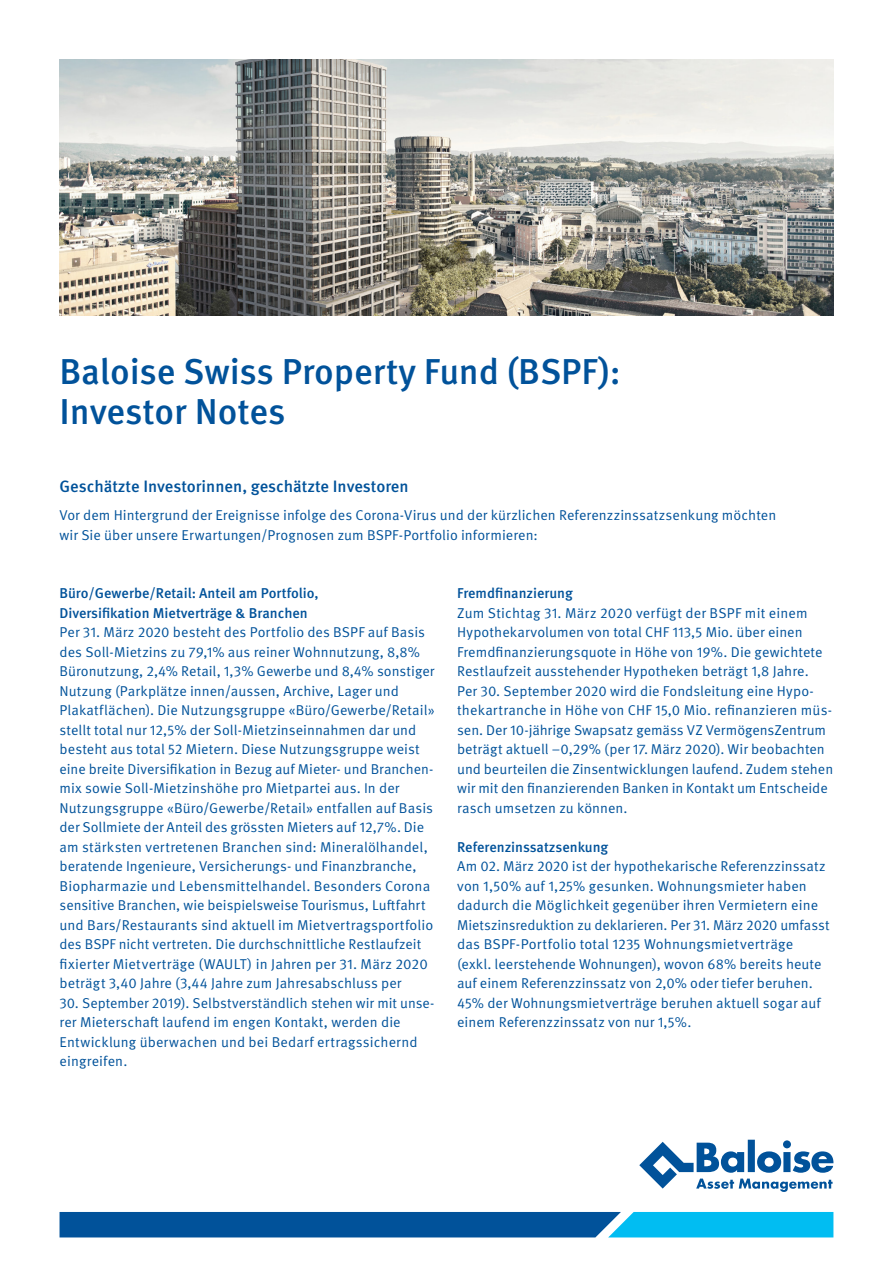
<style>
.page{position:relative;width:893px;height:1263px;background:#fff}
.page>*{position:absolute;margin:0;border:0;box-sizing:border-box;transform-origin:0 0}
.t1{font:500 36px/40.5px "Meta Pro";letter-spacing:-.005em;color:#01529a}
.t2{font:500 16.5px "Meta Pro";letter-spacing:-.005em;color:#01529a}
.t3{font:14.25px/19.5px "Meta Pro Norm";letter-spacing:.005em;color:#01529a}
.t4{font:500 14.25px/19.5px "Meta Pro";color:#01529a}
</style>
<div class="page">
<svg style="left:60px;top:1212px;width:773px;height:25px;background:#0572b3"></svg>
<svg style="left:639px;top:1140px;width:194px;height:52px"></svg>
<img style="left:60px;top:60px;width:773px;height:256px">
<h1 class="t1" style="left:60px;top:349px;width:563px">Baloise Swiss Property Fund (BSPF):<br>Investor Notes</h1>
<p class="t2" style="left:60px;top:473px;width:351px">Geschätzte Investorinnen, geschätzte Investoren</p>
<p class="t3" style="left:60px;top:504px;width:718px">Vor dem Hintergrund der Ereignisse infolge des Corona-Virus und der kürzlichen Referenzzinssatzsenkung möchten wir Sie über unsere Erwartungen/Prognosen zum BSPF-Portfolio informieren:</p>
<p class="t4" style="left:60px;top:582px;width:261px">Büro/Gewerbe/Retail: Anteil am Portfolio,<br>Diversifikation Mietverträge &amp; Branchen</p>
<p class="t3" style="left:60px;top:621px;width:377px">Per 31. März 2020 besteht des Portfolio des BSPF auf Basis des Soll-Mietzins zu 79,1% aus reiner Wohnnutzung, 8,8% Büronutzung, 2,4% Retail, 1,3% Gewerbe und 8,4% sonstiger Nutzung (Parkplätze innen/aussen, Archive, Lager und Plakatflächen). Die Nutzungsgruppe «Büro/Gewerbe/Retail» stellt total nur 12,5% der Soll-Mietzinseinnahmen dar und besteht aus total 52 Mietern. Diese Nutzungsgruppe weist eine breite Diversifikation in Bezug auf Mieter- und Branchen&shy;mix sowie Soll-Mietzinshöhe pro Mietpartei aus. In der Nutzungsgruppe «Büro/Gewerbe/Retail» entfallen auf Basis der Sollmiete der Anteil des grössten Mieters auf 12,7%. Die am stärksten vertretenen Branchen sind: Mineralölhandel, beratende Ingenieure, Versicherungs- und Finanzbranche, Biopharmazie und Lebensmittelhandel. Besonders Corona sensitive Branchen, wie beispielsweise Tourismus, Luftfahrt und Bars/Restaurants sind aktuell im Mietvertragsportfolio des BSPF nicht vertreten. Die durchschnittliche Restlaufzeit fixierter Mietverträge (WAULT) in Jahren per 31. März 2020 beträgt 3,40 Jahre (3,44 Jahre zum Jahresabschluss per</p>
<p class="t3" style="left:60px;top:992px;width:376px">30. September 2019). Selbstverständlich stehen wir mit unse&shy;rer Mieterschaft laufend im engen Kontakt, werden die Entwicklung überwachen und bei Bedarf ertragssichernd eingreifen.</p>
<p class="t4" style="left:457px;top:582px;width:117px">Fremdfinanzierung</p>
<p class="t3" style="left:457px;top:602px;width:378px">Zum Stichtag 31. März 2020 verfügt der BSPF mit einem Hypothekarvolumen von total CHF 113,5 Mio. über einen Fremdfinanzierungsquote in Höhe von 19%. Die gewichtete Restlaufzeit ausstehender Hypotheken beträgt 1,8 Jahre.<br>Per 30. September 2020 wird die Fondsleitung eine Hypo&shy;thekartranche in Höhe von CHF 15,0 Mio. refinanzieren müs&shy;sen. Der 10-jährige Swapsatz gemäss VZ VermögensZentrum beträgt aktuell –0,29% (per 17. März 2020). Wir beobachten und beurteilen die Zinsentwicklungen laufend. Zudem stehen wir mit den finanzierenden Banken in Kontakt um Entscheide rasch umsetzen zu können.</p>
<p class="t4" style="left:457px;top:836px;width:153px">Referenzinssatzsenkung</p>
<p class="t3" style="left:457px;top:855px;width:374px">Am 02. März 2020 ist der hypothekarische Referenzzinssatz von 1,50% auf 1,25% gesunken. Wohnungsmieter haben dadurch die Möglichkeit gegenüber ihren Vermietern eine Mietszinsreduktion zu deklarieren. Per 31. März 2020 umfasst das BSPF-Portfolio total 1235 Wohnungsmietverträge (exkl. leerstehende Wohnungen), wovon 68% bereits heute auf einem Referenzzinssatz von 2,0% oder tiefer beruhen.<br>45% der Wohnungsmietverträge beruhen aktuell sogar auf einem Referenzzinssatz von nur 1,5%.</p>
</div>
